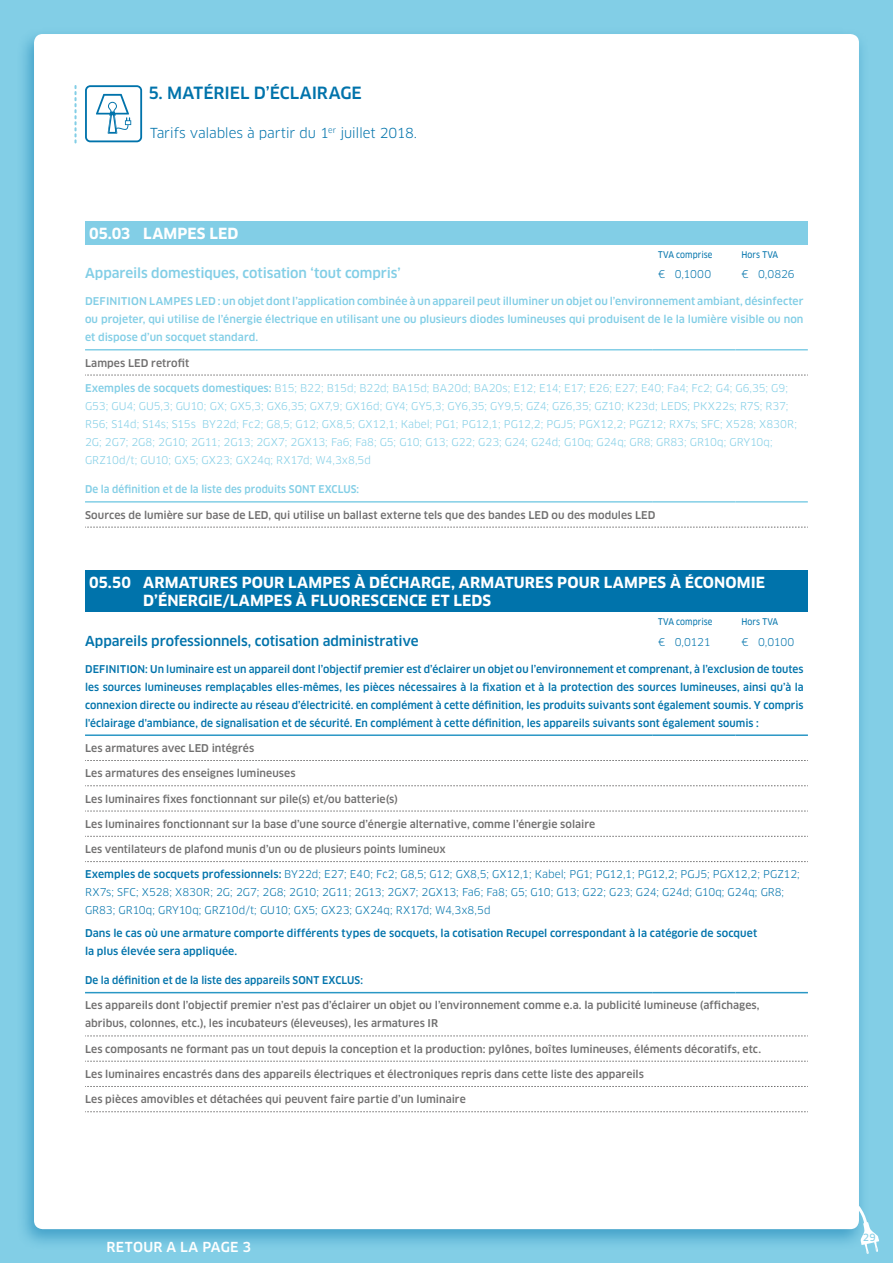
<style>
.page{position:relative;width:893px;height:1263px;background:#82cee6}
.page>*{position:absolute;margin:0;border:0;box-sizing:border-box;transform-origin:0 0}
.t1{font:500 16.5px "Clan OT";color:#0073ab}
.t2{font:700 15px/18px "Clan OT";letter-spacing:.005em;color:#fff}
.t3{font:500 13.5px "Clan OT";letter-spacing:-.01em;color:#0073ab}
.t4{font:500 13.5px "Clan OT";letter-spacing:-.005em;color:#82cee6}
.t5{font:13.5px "Clan OT";letter-spacing:-.015em;color:#0073ab}
.t6{font:500 13.5px "Clan OT";letter-spacing:.02em;color:#fff}
.t7{font:500 10.5px/18px "Clan OT";letter-spacing:.005em;color:#706f6f}
.t8{font:500 10.5px/18px "Clan OT";letter-spacing:.005em;color:#0073ab;text-align:justify}
.t9{font:10.5px/18px "Clan OT";color:#82cee6}
.t10{font:10.5px/18px "Clan OT";color:#0073ab}
.t11{font:500 10.5px/18px "Clan OT";letter-spacing:.005em;color:#82cee6;text-align:justify}
.t12{font:500 10.5px "Clan OT";letter-spacing:.005em;color:#0073ab;scale:.95 1}
.t13{font:500 10.5px "Clan OT";letter-spacing:.005em;color:#82cee6;scale:.95 1}
.t14{font:9.75px "Clan OT News";color:#82cee6}
.t15{font:9px "Clan OT News";letter-spacing:.005em;color:#0073ab;scale:.89 1}
.s1{font-weight:500}
</style>
<div class="page">
<div style="left:16px;top:28px;width:853px;height:1223px;background:#0073ab;opacity:.5"></div>
<div style="left:34px;top:34px;width:825px;height:1195px;background:#fff;border-radius:9px"></div>
<svg style="left:857px;top:1206px;width:22px;height:48px"></svg>
<div style="left:85px;top:221px;width:723px;height:24px;background:#82cee6"></div>
<hr style="left:85px;top:349px;width:567px;height:1px;background:#82cee6">
<hr style="left:652px;top:349px;width:83px;height:1px;background:#82cee6">
<hr style="left:735px;top:349px;width:73px;height:1px;background:#82cee6">
<hr style="left:85px;top:501px;width:567px;height:2px;background:#82cee6">
<hr style="left:652px;top:501px;width:83px;height:2px;background:#82cee6">
<hr style="left:735px;top:501px;width:73px;height:2px;background:#82cee6">
<svg style="left:85px;top:375px;width:723px;height:1px"></svg>
<svg style="left:85px;top:527px;width:723px;height:1px"></svg>
<div style="left:85px;top:570px;width:723px;height:42px;background:#0073ab"></div>
<hr style="left:85px;top:734px;width:567px;height:2px;background:#2a97c5">
<hr style="left:652px;top:734px;width:83px;height:2px;background:#2a97c5">
<hr style="left:735px;top:734px;width:73px;height:2px;background:#2a97c5">
<svg style="left:85px;top:760px;width:723px;height:1px"></svg>
<svg style="left:85px;top:785px;width:723px;height:1px"></svg>
<svg style="left:85px;top:811px;width:723px;height:1px"></svg>
<svg style="left:85px;top:836px;width:723px;height:1px"></svg>
<svg style="left:85px;top:861px;width:723px;height:1px"></svg>
<svg style="left:85px;top:1036px;width:723px;height:1px"></svg>
<svg style="left:85px;top:1061px;width:723px;height:1px"></svg>
<svg style="left:85px;top:1086px;width:723px;height:1px"></svg>
<svg style="left:85px;top:1111px;width:723px;height:1px"></svg>
<hr style="left:85px;top:992px;width:567px;height:1px;background:#2a97c5">
<hr style="left:652px;top:992px;width:83px;height:1px;background:#2a97c5">
<hr style="left:735px;top:992px;width:73px;height:1px;background:#2a97c5">
<svg style="left:74px;top:85px;width:3px;height:58px"></svg>
<svg style="left:85px;top:85px;width:57px;height:57px"></svg>
<h1 class="t1" style="left:148px;top:83px;width:215px">5. MATÉRIEL D’ÉCLAIRAGE</h1>
<p class="t5" style="left:150px;top:125px;width:268px">Tarifs valables à partir du 1<sup>er</sup> juillet 2018.</p>
<h2 class="t2" style="left:89px;top:225px;width:151px">05.03 LAMPES LED</h2>
<p class="t4" style="left:85px;top:265px;width:317px">Appareils domestiques, cotisation ‘tout compris’</p>
<p class="t15" style="left:658px;top:249px;width:62px">TVA comprise</p>
<p class="t15" style="left:741px;top:249px;width:43px">Hors TVA</p>
<p class="t10" style="left:658px;top:265px;width:55px">€ 0,1000</p>
<p class="t10" style="left:741px;top:265px;width:55px">€ 0,0826</p>
<p class="t11" style="left:85px;top:292px;width:720px">DEFINITION LAMPES LED : un objet dont l’application combinée à un appareil peut illuminer un objet ou l’environnement ambiant, désinfecter ou projeter, qui utilise de l’énergie électrique en utilisant une ou plusieurs diodes lumineuses qui produisent de le la lumière visible ou non et dispose d’un socquet standard.</p>
<p class="t7" style="left:85px;top:354px;width:106px">Lampes LED retrofit</p>
<p class="t9" style="left:85px;top:379px;width:713px"><span class="s1">Exemples de socquets domestiques:</span> B15; B22; B15d; B22d; BA15d; BA20d; BA20s; E12; E14; E17; E26; E27; E40; Fa4; Fc2; G4; G6,35; G9; G53; GU4; GU5,3; GU10; GX; GX5,3; GX6,35; GX7,9; GX16d; GY4; GY5,3; GY6,35; GY9,5; GZ4; GZ6,35; GZ10; K23d; LEDS; PKX22s; R7S; R37; R56; S14d; S14s; S15s BY22d; Fc2; G8,5; G12; GX8,5; GX12,1; Kabel; PG1; PG12,1; PG12,2; PGJ5; PGX12,2; PGZ12; RX7s; SFC; X528; X830R; 2G; 2G7; 2G8; 2G10; 2G11; 2G13; 2GX7; 2GX13; Fa6; Fa8; G5; G10; G13; G22; G23; G24; G24d; G10q; G24q; GR8; GR83; GR10q; GRY10q; GRZ10d/t; GU10; GX5; GX23; GX24q; RX17d; W4,3x8,5d</p>
<p class="t13" style="left:85px;top:483px;width:290px">De la définition et de la liste des produits SONT EXCLUS:</p>
<p class="t7" style="left:85px;top:506px;width:572px">Sources de lumière sur base de LED, qui utilise un ballast externe tels que des bandes LED ou des modules LED</p>
<h2 class="t2" style="left:143px;top:574px;width:623px;text-indent:-54px">05.50 ARMATURES POUR LAMPES À DÉCHARGE, ARMATURES POUR LAMPES À ÉCONOMIE<br>D’ÉNERGIE/LAMPES À FLUORESCENCE ET LEDS</h2>
<p class="t3" style="left:85px;top:633px;width:335px">Appareils professionnels, cotisation administrative</p>
<p class="t15" style="left:658px;top:617px;width:62px">TVA comprise</p>
<p class="t15" style="left:741px;top:617px;width:43px">Hors TVA</p>
<p class="t10" style="left:658px;top:633px;width:54px">€ 0,0121</p>
<p class="t10" style="left:741px;top:633px;width:54px">€ 0,0100</p>
<p class="t8" style="left:85px;top:660px;width:720px">DEFINITION: Un luminaire est un appareil dont l’objectif premier est d’éclairer un objet ou l’environnement et comprenant, à l’exclusion de toutes les sources lumineuses remplaçables elles-mêmes, les pièces nécessaires à la fixation et à la protection des sources lumineuses, ainsi qu’à la connexion directe ou indirecte au réseau d’électricité. en complément à cette définition, les produits suivants sont également soumis. Y compris l'éclairage d'ambiance, de signalisation et de sécurité. En complément à cette définition, les appareils suivants sont également soumis :</p>
<p class="t7" style="left:85px;top:739px;width:171px">Les armatures avec LED intégrés</p>
<p class="t7" style="left:85px;top:764px;width:212px">Les armatures des enseignes lumineuses</p>
<p class="t7" style="left:85px;top:790px;width:314px">Les luminaires fixes fonctionnant sur pile(s) et/ou batterie(s)</p>
<p class="t7" style="left:85px;top:815px;width:512px">Les luminaires fonctionnant sur la base d’une source d’énergie alternative, comme l’énergie solaire</p>
<p class="t7" style="left:85px;top:840px;width:362px">Les ventilateurs de plafond munis d’un ou de plusieurs points lumineux</p>
<p class="t10" style="left:85px;top:865px;width:716px"><span class="s1">Exemples de socquets professionnels:</span> BY22d; E27; E40; Fc2; G8,5; G12; GX8,5; GX12,1; Kabel; PG1; PG12,1; PG12,2; PGJ5; PGX12,2; PGZ12;<br>RX7s; SFC; X528; X830R; 2G; 2G7; 2G8; 2G10; 2G11; 2G13; 2GX7; 2GX13; Fa6; Fa8; G5; G10; G13; G22; G23; G24; G24d; G10q; G24q; GR8;<br>GR83; GR10q; GRY10q; GRZ10d/t; GU10; GX5; GX23; GX24q; RX17d; W4,3x8,5d</p>
<p class="t8" style="left:85px;top:924px;width:674px">Dans le cas où une armature comporte différents types de socquets, la cotisation Recupel correspondant à la catégorie de socquet la plus élevée sera appliquée.</p>
<p class="t12" style="left:85px;top:974px;width:294px">De la définition et de la liste des appareils SONT EXCLUS:</p>
<p class="t7" style="left:85px;top:997px;width:676px">Les appareils dont l’objectif premier n’est pas d’éclairer un objet ou l’environnement comme e.a. la publicité lumineuse (affichages, abribus, colonnes, etc.), les incubateurs (éleveuses), les armatures IR</p>
<p class="t7" style="left:85px;top:1040px;width:678px">Les composants ne formant pas un tout depuis la conception et la production: pylônes, boîtes lumineuses, éléments décoratifs, etc.</p>
<p class="t7" style="left:85px;top:1065px;width:560px">Les luminaires encastrés dans des appareils électriques et électroniques repris dans cette liste des appareils</p>
<p class="t7" style="left:85px;top:1090px;width:382px">Les pièces amovibles et détachées qui peuvent faire partie d’un luminaire</p>
<p class="t6" style="left:106px;top:1239px;width:146px">RETOUR A LA PAGE 3</p>
<p class="t14" style="left:863px;top:1232px;width:14px">29</p>
</div>
